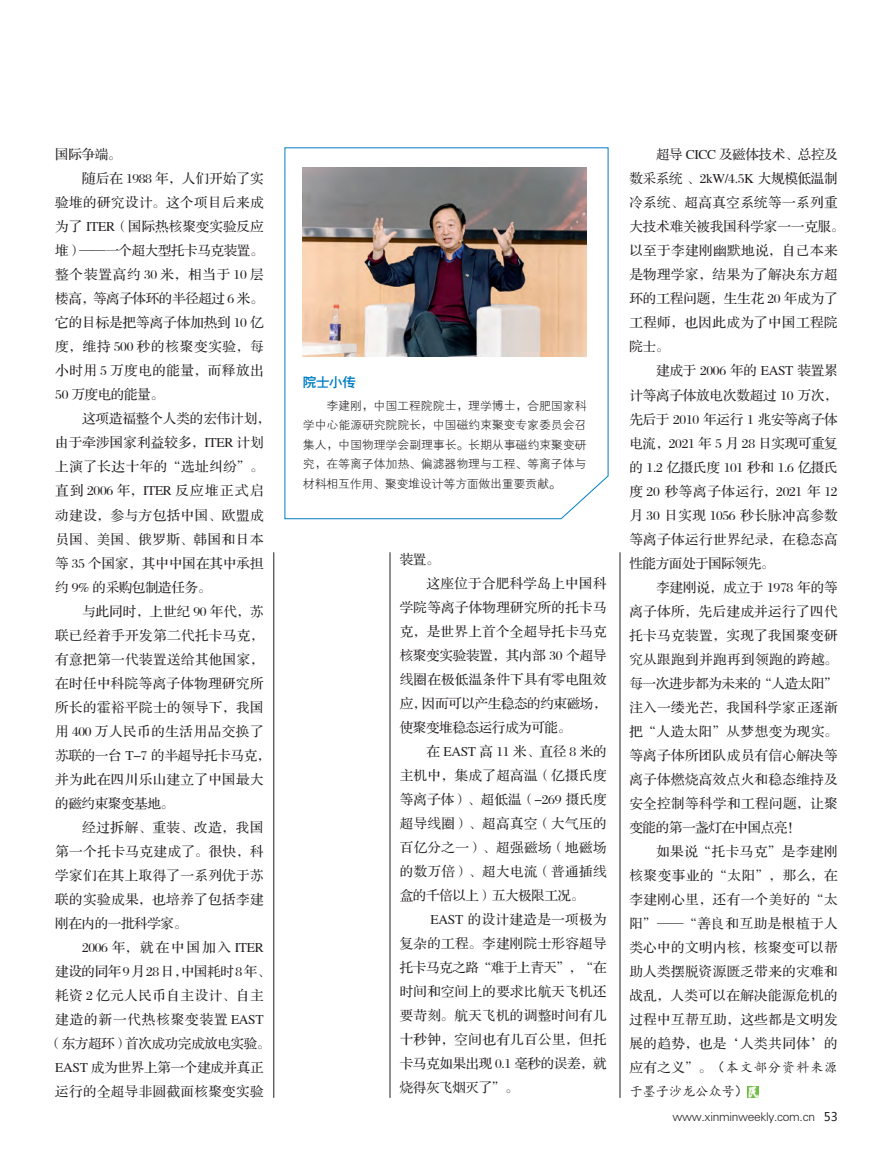
<style>
.page{position:relative;width:893px;height:1157px;background:#fff}
.page>*{position:absolute;margin:0;border:0;box-sizing:border-box;transform-origin:0 0}
.t1{font:13.5px "FZS3 JW GB1 0";letter-spacing:.03em;color:#231f20}
.t2{font:13.5px "FZS3 JW GB1 0";letter-spacing:-.025em;color:#231f20}
.t3{font:13.5px "FZS3 JW GB1 0";letter-spacing:-.02em;color:#231f20}
.t4{font:13.5px "FZS3 JW GB1 0";color:#231f20}
.t5{font:13.5px "FZS3 JW GB1 0";letter-spacing:.01em;color:#231f20}
.t6{font:13.5px "FZS3 JW GB1 0";letter-spacing:-.015em;color:#231f20}
.t7{font:13.5px "FZS3 JW GB1 0";letter-spacing:.005em;color:#231f20}
.t8{font:13.5px "FZS3 JW GB1 0";letter-spacing:-.005em;color:#231f20}
.t9{font:13.5px "FZS3 JW GB1 0";letter-spacing:.06em;color:#231f20}
.t10{font:13.5px "FZS3 JW GB1 0";letter-spacing:.055em;color:#231f20}
.t11{font:13.5px "FZS3 JW GB1 0";letter-spacing:.065em;color:#231f20}
.t12{font:13.5px "FZS3 JW GB1 0";letter-spacing:.07em;color:#231f20}
.t13{font:13.5px "FZS3 JW GB1 0";letter-spacing:-.01em;color:#231f20}
.t14{font:13.5px "FZS3 JW GB1 0";letter-spacing:.05em;color:#231f20}
.t15{font:13.5px "Kai Ti";letter-spacing:.045em;color:#231f20}
.t16{font:13.5px "Kai Ti";letter-spacing:-.025em;color:#231f20}
.t17{font:13.5px "FZYDZHJW GB1 0";color:#007ec5}
.t18{font:12px/19.5px "FZXH1 JW GB1 0";letter-spacing:-.025em;color:#231f20;text-align:justify}
.s1{font-family:"FZS3 JW GB1 0"}
.s2{font-family:"Microsoft Ya Hei"}
</style>
<div class="page">
<hr style="left:390px;top:552px;width:1px;height:545px;background:#231f20">
<hr style="left:274px;top:552px;width:1px;height:545px;background:#231f20">
<hr style="left:620px;top:552px;width:1px;height:545px;background:#231f20">
<svg style="left:284px;top:147px;width:324px;height:372px"></svg>
<svg style="left:748px;top:1086px;width:11px;height:11px"></svg>
<p class="t1" style="left:55px;top:148px;width:68px">国际争端。</p>
<p class="t5" style="left:82px;top:172px;width:183px">随后在 1988 年，人们开始了实</p>
<p class="t1" style="left:55px;top:196px;width:210px">验堆的研究设计。这个项目后来成</p>
<p class="t7" style="left:55px;top:220px;width:210px">为了 ITER（国际热核聚变实验反应</p>
<p class="t2" style="left:55px;top:244px;width:210px">堆）——一个超大型托卡马克装置。</p>
<p class="t11" style="left:55px;top:268px;width:210px">整个装置高约 30 米，相当于 10 层</p>
<p class="t2" style="left:55px;top:292px;width:210px">楼高，等离子体环的半径超过 6 米。</p>
<p class="t4" style="left:55px;top:316px;width:210px">它的目标是把等离子体加热到 10 亿</p>
<p class="t9" style="left:55px;top:340px;width:210px">度，维持 500 秒的核聚变实验，每</p>
<p class="t1" style="left:55px;top:364px;width:210px">小时用 5 万度电的能量，而释放出</p>
<p class="t2" style="left:55px;top:388px;width:110px">50 万度电的能量。</p>
<p class="t4" style="left:82px;top:412px;width:190px">这项造福整个人类的宏伟计划，</p>
<p class="t5" style="left:55px;top:436px;width:210px">由于牵涉国家利益较多，ITER 计划</p>
<p class="t1" style="left:55px;top:460px;width:210px">上演了长达十年的“选址纠纷”。</p>
<p class="t1" style="left:55px;top:484px;width:210px">直到 2006 年，ITER 反应堆正式启</p>
<p class="t1" style="left:55px;top:508px;width:210px">动建设，参与方包括中国、欧盟成</p>
<p class="t1" style="left:55px;top:532px;width:210px">员国、美国、俄罗斯、韩国和日本</p>
<p class="t4" style="left:55px;top:556px;width:210px">等 35 个国家，其中中国在其中承担</p>
<p class="t2" style="left:55px;top:580px;width:158px">约 9% 的采购包制造任务。</p>
<p class="t7" style="left:82px;top:604px;width:183px">与此同时，上世纪 90 年代，苏</p>
<p class="t1" style="left:55px;top:628px;width:210px">联已经着手开发第二代托卡马克，</p>
<p class="t1" style="left:55px;top:652px;width:210px">有意把第一代装置送给其他国家，</p>
<p class="t1" style="left:55px;top:676px;width:210px">在时任中科院等离子体物理研究所</p>
<p class="t1" style="left:55px;top:700px;width:210px">所长的霍裕平院士的领导下，我国</p>
<p class="t1" style="left:55px;top:724px;width:210px">用 400 万人民币的生活用品交换了</p>
<p class="t3" style="left:55px;top:748px;width:217px">苏联的一台 T-7 的半超导托卡马克，</p>
<p class="t1" style="left:55px;top:772px;width:210px">并为此在四川乐山建立了中国最大</p>
<p class="t2" style="left:55px;top:796px;width:120px">的磁约束聚变基地。</p>
<p class="t9" style="left:82px;top:820px;width:183px">经过拆解、重装、改造，我国</p>
<p class="t1" style="left:55px;top:844px;width:210px">第一个托卡马克建成了。很快，科</p>
<p class="t1" style="left:55px;top:868px;width:210px">学家们在其上取得了一系列优于苏</p>
<p class="t1" style="left:55px;top:892px;width:210px">联的实验成果，也培养了包括李建</p>
<p class="t2" style="left:55px;top:916px;width:133px">刚在内的一批科学家。</p>
<p class="t2" style="left:82px;top:940px;width:183px">2006 年，就在中国加入 ITER</p>
<p class="t2" style="left:55px;top:964px;width:217px">建设的同年9月28日，中国耗时8年、</p>
<p class="t1" style="left:55px;top:988px;width:210px">耗资 2 亿元人民币自主设计、自主</p>
<p class="t12" style="left:55px;top:1012px;width:210px">建造的新一代热核聚变装置 EAST</p>
<p class="t2" style="left:49px;top:1036px;width:223px">（东方超环）首次成功完成放电实验。</p>
<p class="t3" style="left:55px;top:1060px;width:210px">EAST 成为世界上第一个建成并真正</p>
<p class="t1" style="left:55px;top:1084px;width:210px">运行的全超导非圆截面核聚变实验</p>
<p class="t17" style="left:303px;top:375px;width:54px">院士小传</p>
<p class="t18" style="left:303px;top:396px;width:285px;text-indent:23px">李建刚，中国工程院院士，理学博士，合肥国家科学中心能源研究院院长，中国磁约束聚变专家委员会召集人，中国物理学会副理事长。长期从事磁约束聚变研究，在等离子体加热、偏滤器物理与工程、等离子体与材料相互作用、聚变堆设计等方面做出重要贡献。</p>
<p class="t1" style="left:400px;top:552px;width:41px">装置。</p>
<p class="t1" style="left:426px;top:576px;width:182px">这座位于合肥科学岛上中国科</p>
<p class="t1" style="left:400px;top:600px;width:208px">学院等离子体物理研究所的托卡马</p>
<p class="t1" style="left:400px;top:624px;width:208px">克，是世界上首个全超导托卡马克</p>
<p class="t3" style="left:400px;top:648px;width:208px">核聚变实验装置，其内部 30 个超导</p>
<p class="t1" style="left:400px;top:672px;width:208px">线圈在极低温条件下具有零电阻效</p>
<p class="t2" style="left:400px;top:696px;width:208px">应，因而可以产生稳态的约束磁场，</p>
<p class="t2" style="left:400px;top:720px;width:173px">使聚变堆稳态运行成为可能。</p>
<p class="t2" style="left:426px;top:744px;width:182px">在 EAST 高 11 米、直径 8 米的</p>
<p class="t1" style="left:400px;top:768px;width:208px">主机中，集成了超高温（亿摄氏度</p>
<p class="t5" style="left:400px;top:792px;width:208px">等离子体）、超低温（-269 摄氏度</p>
<p class="t1" style="left:400px;top:816px;width:208px">超导线圈）、超高真空（大气压的</p>
<p class="t1" style="left:400px;top:840px;width:208px">百亿分之一）、超强磁场（地磁场</p>
<p class="t1" style="left:400px;top:864px;width:208px">的数万倍）、超大电流（普通插线</p>
<p class="t2" style="left:400px;top:888px;width:186px">盒的千倍以上）五大极限工况。</p>
<p class="t1" style="left:431px;top:912px;width:177px">EAST 的设计建造是一项极为</p>
<p class="t1" style="left:400px;top:936px;width:208px">复杂的工程。李建刚院士形容超导</p>
<p class="t2" style="left:400px;top:960px;width:208px">托卡马克之路“难于上青天”，“在</p>
<p class="t1" style="left:400px;top:984px;width:208px">时间和空间上的要求比航天飞机还</p>
<p class="t1" style="left:400px;top:1008px;width:208px">要苛刻。航天飞机的调整时间有几</p>
<p class="t1" style="left:400px;top:1032px;width:208px">十秒钟，空间也有几百公里，但托</p>
<p class="t2" style="left:400px;top:1056px;width:208px">卡马克如果出现 0.1 毫秒的误差，就</p>
<p class="t2" style="left:400px;top:1080px;width:120px">烧得灰飞烟灭了”。</p>
<p class="t2" style="left:656px;top:148px;width:183px">超导 CICC 及磁体技术、总控及</p>
<p class="t6" style="left:629px;top:172px;width:210px">数采系统 、2kW/4.5K 大规模低温制</p>
<p class="t1" style="left:629px;top:196px;width:210px">冷系统、超高真空系统等一系列重</p>
<p class="t8" style="left:629px;top:220px;width:217px">大技术难关被我国科学家一一克服。</p>
<p class="t1" style="left:629px;top:244px;width:210px">以至于李建刚幽默地说，自己本来</p>
<p class="t1" style="left:629px;top:268px;width:210px">是物理学家，结果为了解决东方超</p>
<p class="t4" style="left:629px;top:292px;width:210px">环的工程问题，生生花 20 年成为了</p>
<p class="t1" style="left:629px;top:316px;width:210px">工程师，也因此成为了中国工程院</p>
<p class="t1" style="left:629px;top:340px;width:41px">院士。</p>
<p class="t2" style="left:656px;top:364px;width:183px">建成于 2006 年的 EAST 装置累</p>
<p class="t13" style="left:629px;top:388px;width:210px">计等离子体放电次数超过 10 万次，</p>
<p class="t6" style="left:629px;top:412px;width:210px">先后于 2010 年运行 1 兆安等离子体</p>
<p class="t2" style="left:629px;top:436px;width:210px">电流，2021 年 5 月 28 日实现可重复</p>
<p class="t3" style="left:629px;top:460px;width:210px">的 1.2 亿摄氏度 101 秒和 1.6 亿摄氏</p>
<p class="t10" style="left:629px;top:484px;width:210px">度 20 秒等离子体运行，2021 年 12</p>
<p class="t1" style="left:629px;top:508px;width:210px">月 30 日实现 1056 秒长脉冲高参数</p>
<p class="t1" style="left:629px;top:532px;width:210px">等离子体运行世界纪录，在稳态高</p>
<p class="t2" style="left:629px;top:556px;width:147px">性能方面处于国际领先。</p>
<p class="t8" style="left:656px;top:580px;width:183px">李建刚说，成立于 1978 年的等</p>
<p class="t1" style="left:629px;top:604px;width:210px">离子体所，先后建成并运行了四代</p>
<p class="t1" style="left:629px;top:628px;width:210px">托卡马克装置，实现了我国聚变研</p>
<p class="t1" style="left:629px;top:652px;width:210px">究从跟跑到并跑再到领跑的跨越。</p>
<p class="t2" style="left:629px;top:676px;width:210px">每一次进步都为未来的“人造太阳”</p>
<p class="t1" style="left:629px;top:700px;width:210px">注入一缕光芒，我国科学家正逐渐</p>
<p class="t1" style="left:629px;top:724px;width:210px">把“人造太阳”从梦想变为现实。</p>
<p class="t1" style="left:629px;top:748px;width:210px">等离子体所团队成员有信心解决等</p>
<p class="t1" style="left:629px;top:772px;width:210px">离子体燃烧高效点火和稳态维持及</p>
<p class="t1" style="left:629px;top:796px;width:210px">安全控制等科学和工程问题，让聚</p>
<p class="t2" style="left:629px;top:820px;width:173px">变能的第一盏灯在中国点亮！</p>
<p class="t1" style="left:656px;top:844px;width:183px">如果说“托卡马克”是李建刚</p>
<p class="t14" style="left:629px;top:868px;width:210px">核聚变事业的“太阳”，那么，在</p>
<p class="t1" style="left:629px;top:892px;width:210px">李建刚心里，还有一个美好的“太</p>
<p class="t1" style="left:629px;top:916px;width:210px">阳”——“善良和互助是根植于人</p>
<p class="t1" style="left:629px;top:940px;width:210px">类心中的文明内核，核聚变可以帮</p>
<p class="t1" style="left:629px;top:964px;width:210px">助人类摆脱资源匮乏带来的灾难和</p>
<p class="t1" style="left:629px;top:988px;width:210px">战乱，人类可以在解决能源危机的</p>
<p class="t1" style="left:629px;top:1012px;width:210px">过程中互帮互助，这些都是文明发</p>
<p class="t1" style="left:629px;top:1036px;width:210px">展的趋势，也是‘人类共同体’的</p>
<p class="t15" style="left:629px;top:1060px;width:210px"><span class="s1">应有之义”。</span>（本文部分资料来源</p>
<p class="t16" style="left:629px;top:1084px;width:120px">于墨子沙龙公众号）</p>
<p class="t18" style="left:673px;top:1106px;width:167px">www.xinminweekly.com.cn <span class="s2">53</span></p>
</div>
